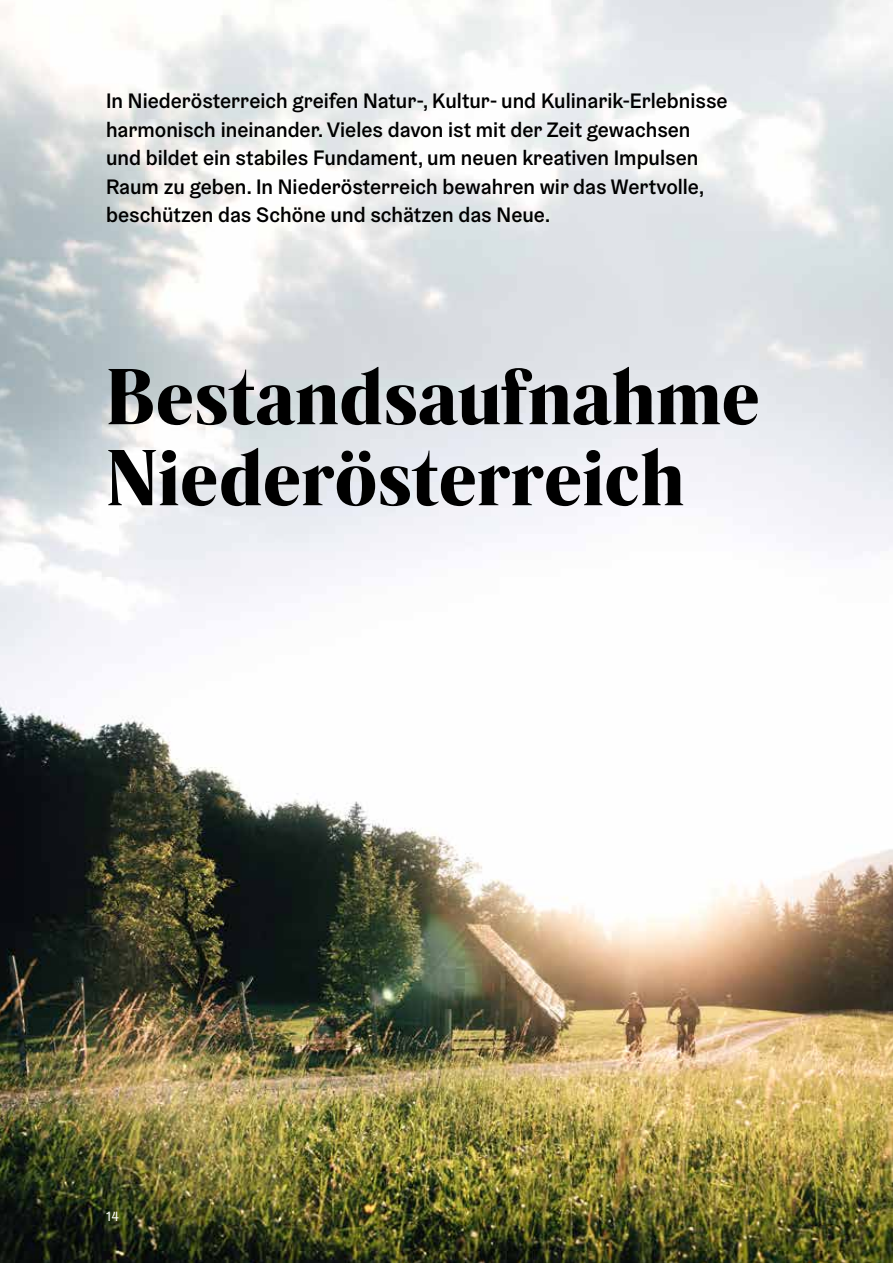
<style>
.page{position:relative;width:893px;height:1263px;background:#fff}
.page>*{position:absolute;margin:0;border:0;box-sizing:border-box;transform-origin:0 0}
.t1{font:900 75px/81px "Rando Display";color:#000}
.t2{font:500 21px/28.5px "Graebenbach";color:#000}
.t3{font:13.5px "Graebenbach";color:#fff}
</style>
<div class="page">
<img style="left:0;top:0;width:893px;height:1263px">
<p class="t2" style="left:106px;top:87px;width:623px">In Niederösterreich greifen Natur-, Kultur- und Kulinarik-Erlebnisse harmonisch ineinander. Vieles davon ist mit der Zeit gewachsen und bildet ein stabiles Fundament, um neuen kreativen Impulsen Raum zu geben. In Niederösterreich bewahren wir das Wertvolle, beschützen das Schöne und schätzen das Neue.</p>
<h1 class="t1" style="left:106px;top:355px;width:655px">Bestandsaufnahme<br>Niederösterreich</h1>
<p class="t3" style="left:106px;top:1208px;width:15px">14</p>
</div>
